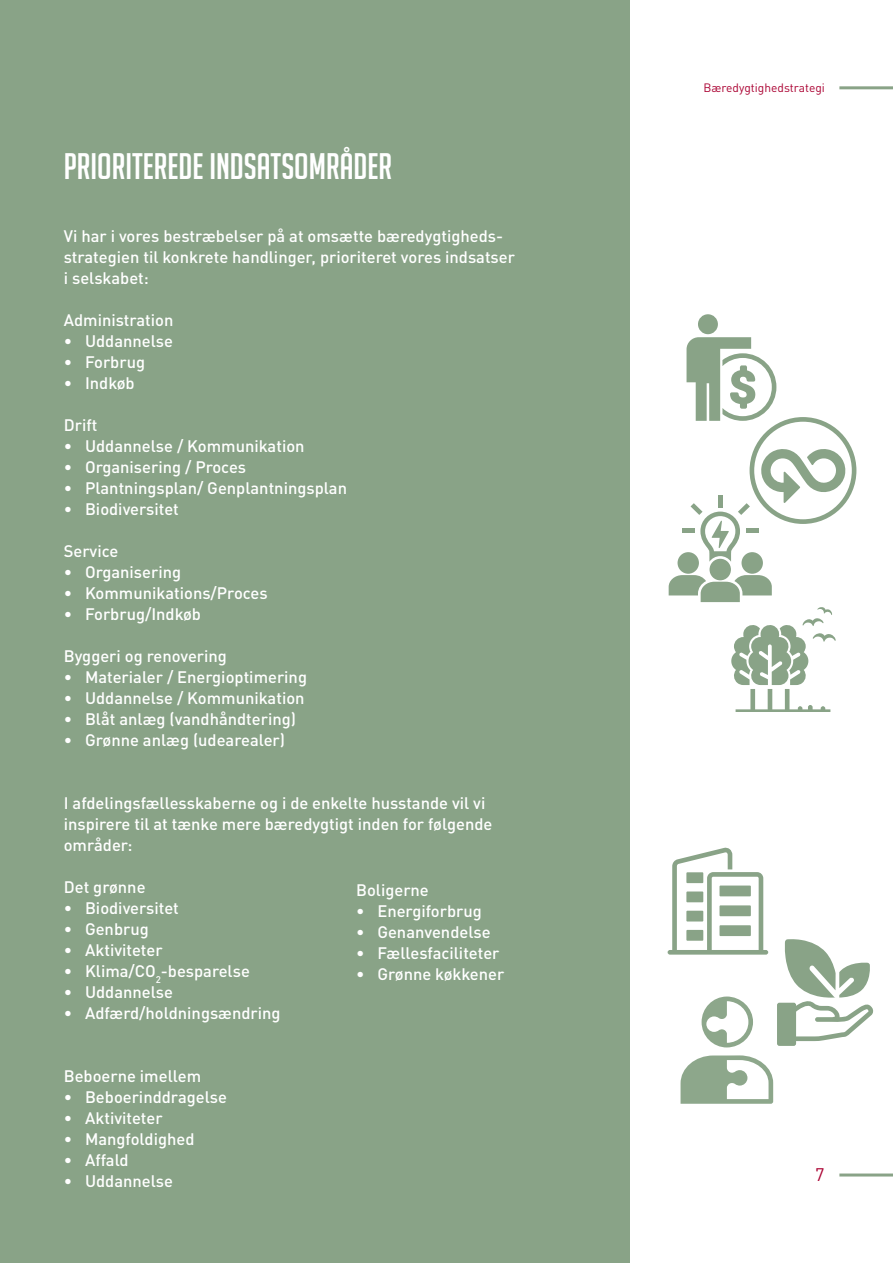
<style>
.page{position:relative;width:893px;height:1263px;background:#fff}
.page>*{position:absolute;margin:0;border:0;box-sizing:border-box;transform-origin:0 0}
.Overskrift{font:36px "Big Noodle Titling";color:#fff}
.t1{font:18px "DIN Pro";color:#ab0333}
.Brød{font:500 16.5px/21px "DIN Pro";color:#fff}
.t2{font:12px "DIN Pro";color:#ab0333}
</style>
<div class="page">
<hr style="left:839px;top:1173px;width:54px;height:3px;background:#89a387">
<hr style="left:839px;top:86px;width:54px;height:3px;background:#89a387">
<div style="left:0;top:0;width:629px;height:1263px;background:#89a387"></div>
<div style="left:698px;top:314px;width:20px;height:20px;background:#89a387;border-radius:50%"></div>
<hr style="left:682px;top:529px;width:12px;height:4px;background:#89a387">
<div style="left:709px;top:559px;width:22px;height:21px;background:#89a387;border-radius:50%"></div>
<div style="left:677px;top:552px;width:22px;height:22px;background:#89a387;border-radius:50%"></div>
<div style="left:741px;top:552px;width:22px;height:22px;background:#89a387;border-radius:50%"></div>
<svg style="left:686px;top:337px;width:170px;height:225px"></svg>
<svg style="left:669px;top:575px;width:167px;height:137px"></svg>
<svg style="left:668px;top:847px;width:100px;height:108px"></svg>
<div style="left:719px;top:885px;width:32px;height:11px;background:#89a387"></div>
<div style="left:686px;top:872px;width:17px;height:11px;background:#89a387"></div>
<div style="left:686px;top:891px;width:17px;height:11px;background:#89a387"></div>
<div style="left:686px;top:911px;width:17px;height:10px;background:#89a387"></div>
<div style="left:686px;top:930px;width:17px;height:11px;background:#89a387"></div>
<div style="left:719px;top:905px;width:32px;height:11px;background:#89a387"></div>
<div style="left:719px;top:925px;width:32px;height:11px;background:#89a387"></div>
<svg style="left:777px;top:939px;width:97px;height:107px"></svg>
<svg style="left:680px;top:1055px;width:93px;height:49px"></svg>
<svg style="left:702px;top:996px;width:51px;height:51px"></svg>
<p class="Overskrift" style="left:64px;top:147px;width:330px">PRIORITEREDE INDSATSOMRÅDER</p>
<p class="Brød" style="left:64px;top:224px;width:453px">Vi har i vores bestræbelser på at omsætte bæredygtigheds&shy;strategien til konkrete handlinger, prioriteret vores indsatser i selskabet:</p>
<p class="Brød" style="left:64px;top:308px;width:111px">Administration</p>
<p class="Brød" style="left:64px;top:329px;width:111px">• Uddannelse</p>
<p class="Brød" style="left:64px;top:350px;width:83px">• Forbrug</p>
<p class="Brød" style="left:64px;top:371px;width:72px">• Indkøb</p>
<p class="Brød" style="left:64px;top:413px;width:35px">Drift</p>
<p class="Brød" style="left:64px;top:434px;width:242px">• Uddannelse / Kommunikation</p>
<p class="Brød" style="left:64px;top:455px;width:184px">• Organisering / Proces</p>
<p class="Brød" style="left:64px;top:476px;width:285px">• Plantningsplan/ Genplantningsplan</p>
<p class="Brød" style="left:64px;top:497px;width:117px">• Biodiversitet</p>
<p class="Brød" style="left:64px;top:539px;width:56px">Service</p>
<p class="Brød" style="left:64px;top:560px;width:119px">• Organisering</p>
<p class="Brød" style="left:64px;top:581px;width:205px">• Kommunikations/Proces</p>
<p class="Brød" style="left:64px;top:602px;width:139px">• Forbrug/Indkøb</p>
<p class="Brød" style="left:64px;top:644px;width:165px">Byggeri og renovering</p>
<p class="Brød" style="left:64px;top:665px;width:245px">• Materialer / Energioptimering</p>
<p class="Brød" style="left:64px;top:686px;width:242px">• Uddannelse / Kommunikation</p>
<p class="Brød" style="left:64px;top:707px;width:234px">• Blåt anlæg (vandhåndtering)</p>
<p class="Brød" style="left:64px;top:728px;width:223px">• Grønne anlæg (udearealer)</p>
<p class="Brød" style="left:64px;top:791px;width:430px">I afdelingsfællesskaberne og i de enkelte husstande vil vi inspirere til at tænke mere bæredygtigt inden for følgende områder:</p>
<p class="Brød" style="left:64px;top:875px;width:83px">Det grønne</p>
<p class="Brød" style="left:64px;top:896px;width:117px">• Biodiversitet</p>
<p class="Brød" style="left:64px;top:917px;width:87px">• Genbrug</p>
<p class="Brød" style="left:64px;top:938px;width:100px">• Aktiviteter</p>
<p class="Brød" style="left:64px;top:959px;width:188px">• Klima/CO<sub>2</sub>-besparelse</p>
<p class="Brød" style="left:64px;top:980px;width:111px">• Uddannelse</p>
<p class="Brød" style="left:64px;top:1001px;width:218px">• Adfærd/holdningsændring</p>
<p class="Brød" style="left:356px;top:878px;width:74px">Boligerne</p>
<p class="Brød" style="left:356px;top:899px;width:127px">• Energiforbrug</p>
<p class="Brød" style="left:356px;top:920px;width:136px">• Genanvendelse</p>
<p class="Brød" style="left:356px;top:941px;width:145px">• Fællesfaciliteter</p>
<p class="Brød" style="left:356px;top:962px;width:150px">• Grønne køkkener</p>
<p class="Brød" style="left:64px;top:1064px;width:139px">Beboerne imellem</p>
<p class="Brød" style="left:64px;top:1085px;width:165px">• Beboerinddragelse</p>
<p class="Brød" style="left:64px;top:1106px;width:100px">• Aktiviteter</p>
<p class="Brød" style="left:64px;top:1127px;width:132px">• Mangfoldighed</p>
<p class="Brød" style="left:64px;top:1148px;width:66px">• Affald</p>
<p class="Brød" style="left:64px;top:1169px;width:111px">• Uddannelse</p>
<p class="t2" style="left:703px;top:78px;width:123px">Bæredygtighedstrategi</p>
<p class="t1" style="left:815px;top:1161px;width:11px">7</p>
</div>
